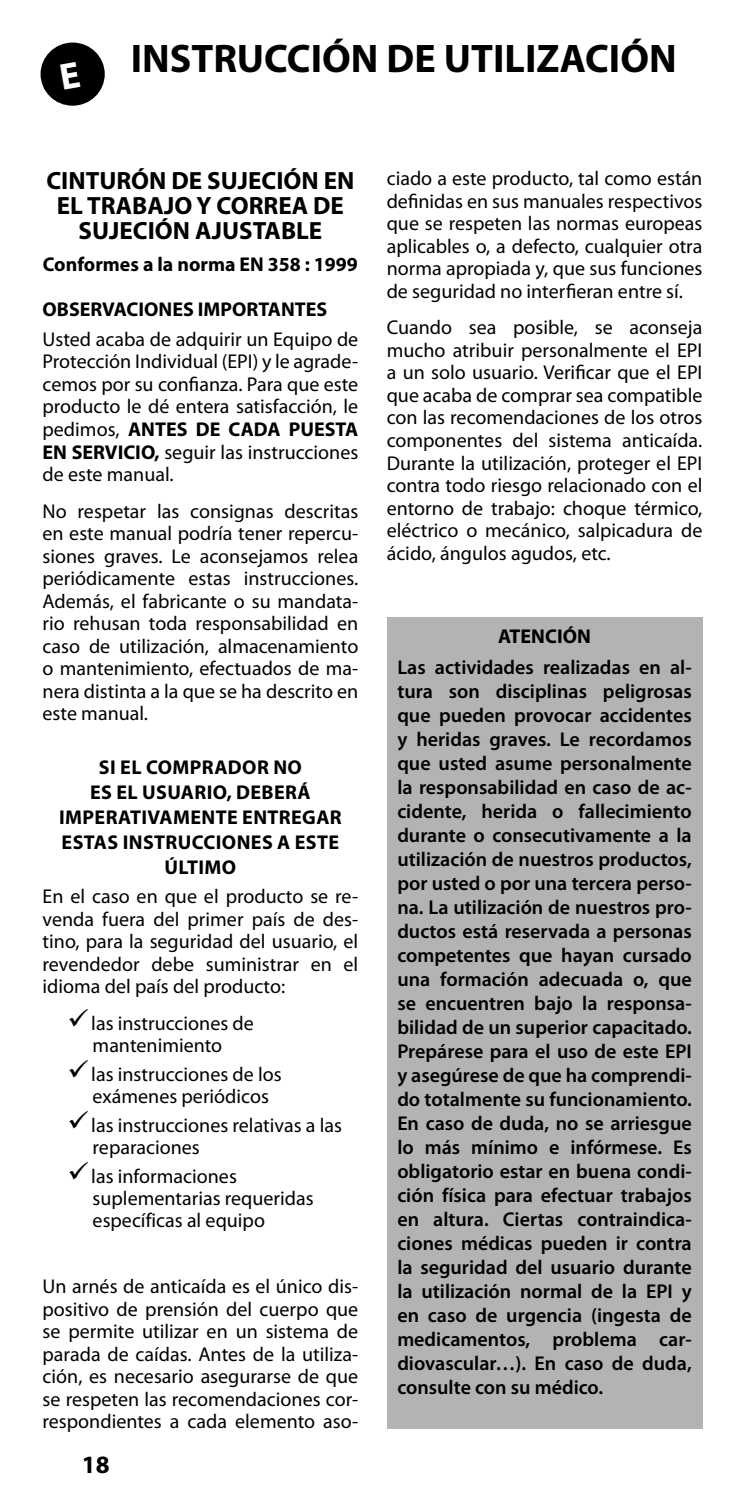
<style>
.page{position:relative;width:745px;height:1489px;background:#fff}
.page>*{position:absolute;margin:0;border:0;box-sizing:border-box;transform-origin:0 0}
.t1{font:700 40px "Myriad Pro";color:#000}
.t2{font:700 25px/25px "Myriad Pro";color:#000;text-align:center}
.t3{font:20px/22.5px "Myriad Pro";color:#000;text-align:justify}
.t4{font:600 20px/24px "Myriad Pro";color:#000;text-align:justify}
.t5{font:700 20px/25px "Myriad Pro";letter-spacing:.02em;color:#000;text-align:center}
.t6{font:700 20px "Myriad Pro";color:#000}
.s1{font-weight:700}
</style>
<div class="page">
<div style="left:386px;top:617px;width:316px;height:811px;background:#b1b3b4"></div>
<div style="left:41px;top:43px;width:64px;height:63px;background:#000;border-radius:50%"></div>
<h1 class="t1" style="left:131px;top:33px;width:547px">INSTRUCCIÓN DE UTILIZACIÓN</h1>
<p class="t2" style="left:46px;top:167px;width:309px">CINTURÓN DE SUJECIÓN EN<br>EL TRABAJO Y CORREA DE<br>SUJECIÓN AJUSTABLE</p>
<p class="t6" style="left:43px;top:251px;width:316px">Conformes a la norma EN 358 : 1999</p>
<p class="t6" style="left:43px;top:296px;width:286px">OBSERVACIONES IMPORTANTES</p>
<p class="t3" style="left:43px;top:327px;width:317px">Usted acaba de adquirir un Equipo de Protección Individual (EPI) y le agrade&shy;cemos por su confianza. Para que este producto le dé entera satisfacción, le pedimos, <span class="s1">ANTES DE CADA PUESTA EN SERVICIO,</span> seguir las instrucciones de este manual.</p>
<p class="t3" style="left:43px;top:499px;width:317px">No respetar las consignas descritas en este manual podría tener repercu&shy;siones graves. Le aconsejamos relea periódicamente estas instrucciones.<br>Además, el fabricante o su mandata&shy;rio rehusan toda responsabilidad en caso de utilización, almacenamiento o mantenimiento, efectuados de ma&shy;nera distinta a la que se ha descrito en este manual.</p>
<p class="t5" style="left:59px;top:753px;width:284px">SI EL COMPRADOR NO<br>ES EL USUARIO, DEBERÁ<br>IMPERATIVAMENTE ENTREGAR<br>ESTAS INSTRUCCIONES A ESTE<br>ÚLTIMO</p>
<p class="t3" style="left:43px;top:885px;width:317px">En el caso en que el producto se re&shy;venda fuera del primer país de des&shy;tino, para la seguridad del usuario, el revendedor debe suministrar en el idioma del país del producto:</p>
<p class="t3" style="left:68px;top:1011px;width:188px;text-align:center">✓las instrucciones de mantenimiento</p>
<p class="t3" style="left:93px;top:1062px;width:190px;text-indent:-25px">✓las instrucciones de los exámenes periódicos</p>
<p class="t3" style="left:93px;top:1113px;width:251px;text-indent:-25px">✓las instrucciones relativas a las reparaciones</p>
<p class="t3" style="left:93px;top:1164px;width:222px;text-align:left;text-indent:-25px">✓las informaciones suplementarias requeridas específicas al equipo</p>
<p class="t3" style="left:43px;top:1274px;width:317px">Un arnés de anticaída es el único dis&shy;positivo de prensión del cuerpo que se permite utilizar en un sistema de parada de caídas. Antes de la utiliza&shy;ción, es necesario asegurarse de que se respeten las recomendaciones cor&shy;respondientes a cada elemento aso-</p>
<p class="t2" style="left:82px;top:1450px;width:29px">18</p>
<p class="t3" style="left:386px;top:167px;width:317px">ciado a este producto, tal como están definidas en sus manuales respectivos que se respeten las normas europeas aplicables o, a defecto, cualquier otra norma apropiada y, que sus funciones de seguridad no interfieran entre sí.</p>
<p class="t3" style="left:386px;top:316px;width:317px">Cuando sea posible, se aconseja mucho atribuir personalmente el EPI a un solo usuario. Verificar que el EPI que acaba de comprar sea compatible con las recomendaciones de los otros componentes del sistema anticaída.<br>Durante la utilización, proteger el EPI contra todo riesgo relacionado con el entorno de trabajo: choque térmico, eléctrico o mecánico, salpicadura de ácido, ángulos agudos, etc.</p>
<p class="t6" style="left:498px;top:622px;width:94px">ATENCIÓN</p>
<p class="t4" style="left:397px;top:654px;width:296px">Las actividades realizadas en al&shy;tura son disciplinas peligrosas que pueden provocar accidentes y heridas graves. Le recordamos que usted asume personalmente la responsabilidad en caso de ac&shy;cidente, herida o fallecimiento durante o consecutivamente a la utilización de nuestros productos, por usted o por una tercera perso&shy;na. La utilización de nuestros pro&shy;ductos está reservada a personas competentes que hayan cursado una formación adecuada o, que se encuentren bajo la responsa&shy;bilidad de un superior capacitado.<br>Prepárese para el uso de este EPI y asegúrese de que ha comprendi&shy;do totalmente su funcionamiento.<br>En caso de duda, no se arriesgue lo más mínimo e infórmese. Es obligatorio estar en buena condi&shy;ción física para efectuar trabajos en altura. Ciertas contraindica&shy;ciones médicas pueden ir contra la seguridad del usuario durante la utilización normal de la EPI y en caso de urgencia (ingesta de medicamentos, problema car&shy;diovascular…). En caso de duda, consulte con su médico.</p>
</div>
